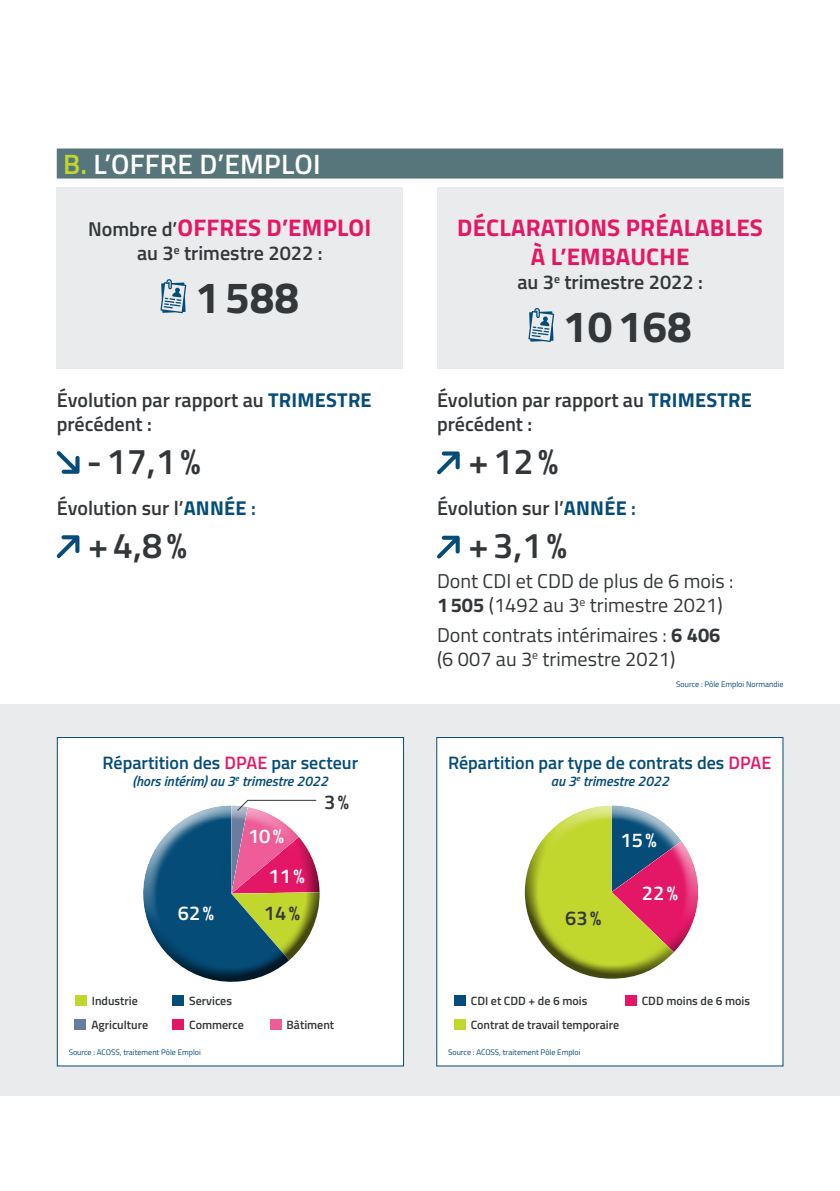
<style>
.page{position:relative;width:840px;height:1191px;background:#fff}
.page>*{position:absolute;margin:0;border:0;box-sizing:border-box;transform-origin:0 0}
.t1{font:700 44px "Titillium Web";color:#333739}
.t2{font:600 36px "Titillium Web";color:#333739}
.t3{font:600 28px "Titillium Web";letter-spacing:.01em;color:#fff}
.t4{font:700 24px/28.8px "Titillium Web";letter-spacing:.01em;color:#e41766;text-align:center}
.t5{font:600 20px/24px "Titillium Web";color:#333739}
.t6{font:20px/24px "Titillium Web";color:#333739}
.t7{font:600 20px "Titillium Web";color:#fff}
.t8{font:600 18px "Titillium Web";color:#054c78}
.t9{font:italic 600 14px "Titillium Web";color:#054c78}
.t10{font:600 12px "Titillium Web";color:#333739}
.t11{font:8px "Titillium Web";color:#054c78}
.s1{color:#c2d72e}
.s2{font-weight:600;font-size:20px;color:#333739}
.s3{font-weight:700;color:#054c78}
.s4{color:#054c78}
.s5{color:#e41766}
.s6{font-weight:700}
</style>
<div class="page">
<div style="left:0;top:704px;width:839px;height:392px;background:#e9ebec"></div>
<div style="left:436px;top:737px;width:346px;height:329px;background:#fff"></div>
<div style="left:526px;top:805px;width:175px;height:142px;background:#fff;opacity:.75"></div>
<div style="left:523px;top:820px;width:175px;height:161px;background:#231f20;opacity:.75"></div>
<div style="left:57px;top:737px;width:346px;height:329px;background:#fff;border:1px solid #054c78"></div>
<div style="left:57px;top:187px;width:346px;height:182px;background:#e9ebec"></div>
<div style="left:437px;top:187px;width:345px;height:182px;background:#e9ebec"></div>
<div style="left:57px;top:148px;width:725px;height:30px;background:#57767b"></div>
<svg style="left:160px;top:279px;width:26px;height:34px"></svg>
<svg style="left:57px;top:451px;width:22px;height:23px"></svg>
<svg style="left:56px;top:535px;width:23px;height:23px"></svg>
<svg style="left:528px;top:308px;width:26px;height:34px"></svg>
<svg style="left:437px;top:451px;width:22px;height:23px"></svg>
<svg style="left:437px;top:536px;width:22px;height:22px"></svg>
<div style="left:74px;top:1019px;width:12px;height:11px;background:#6a7d9f"></div>
<div style="left:172px;top:1019px;width:12px;height:11px;background:#e41766"></div>
<div style="left:269px;top:1019px;width:12px;height:11px;background:#ee5d97"></div>
<div style="left:75px;top:995px;width:12px;height:10px;background:#c2d72e"></div>
<div style="left:172px;top:995px;width:12px;height:10px;background:#054c78"></div>
<svg style="left:143px;top:800px;width:177px;height:182px"></svg>
<div style="left:453px;top:995px;width:12px;height:10px;background:#054c78"></div>
<div style="left:624px;top:995px;width:12px;height:10px;background:#e41766"></div>
<div style="left:453px;top:1019px;width:12px;height:11px;background:#c2d72e"></div>
<p class="t3" style="left:63px;top:143px;width:259px"><span class="s1">B.</span> L’OFFRE D’EMPLOI</p>
<p class="t4" style="left:88px;top:212px;width:284px"><span class="s2">Nombre d’</span>OFFRES D’EMPLOI</p>
<p class="t5" style="left:137px;top:240px;width:187px">au 3<sup>e</sup> trimestre 2022 :</p>
<p class="t1" style="left:195px;top:264px;width:106px">1588</p>
<p class="t5" style="left:57px;top:386px;width:316px">Évolution par rapport au <span class="s3">TRIMESTRE </span>précédent :</p>
<p class="t2" style="left:87px;top:434px;width:115px">-17,1%</p>
<p class="t5" style="left:57px;top:495px;width:200px">Évolution sur l’<span class="s3">ANNÉE</span> <span class="s4">:</span></p>
<p class="t2" style="left:88px;top:518px;width:100px">+4,8%</p>
<p class="t8" style="left:102px;top:749px;width:257px">Répartition des <span class="s5">DPAE</span> par secteur</p>
<p class="t9" style="left:133px;top:770px;width:196px">(hors intérim) au 3<sup>e</sup> trimestre 2022</p>
<p class="t7" style="left:248px;top:821px;width:38px">10%</p>
<p class="t7" style="left:268px;top:861px;width:38px">11%</p>
<p class="t7" style="left:178px;top:897px;width:38px">62%</p>
<p class="t5" style="left:264px;top:899px;width:38px">14%</p>
<p class="t5" style="left:324px;top:789px;width:26px">3%</p>
<p class="t10" style="left:92px;top:991px;width:48px">Industrie</p>
<p class="t10" style="left:189px;top:991px;width:44px">Services</p>
<p class="t10" style="left:91px;top:1015px;width:58px">Agriculture</p>
<p class="t10" style="left:189px;top:1015px;width:56px">Commerce</p>
<p class="t10" style="left:286px;top:1015px;width:49px">Bâtiment</p>
<p class="t4" style="left:457px;top:212px;width:307px">DÉCLARATIONS PRÉALABLES<br>À L’EMBAUCHE</p>
<p class="t5" style="left:517px;top:269px;width:187px">au 3<sup>e</sup> trimestre 2022 :</p>
<p class="t1" style="left:562px;top:293px;width:130px">10168</p>
<p class="t5" style="left:437px;top:387px;width:316px">Évolution par rapport au <span class="s3">TRIMESTRE </span>précédent :</p>
<p class="t2" style="left:468px;top:434px;width:91px">+12%</p>
<p class="t5" style="left:437px;top:495px;width:200px">Évolution sur l’<span class="s3">ANNÉE</span> <span class="s4">:</span></p>
<p class="t2" style="left:468px;top:519px;width:100px">+3,1%</p>
<p class="t6" style="left:437px;top:568px;width:298px">Dont CDI et CDD de plus de 6 mois :<br><span class="s6">1505</span> (1492 au 3<sup>e</sup> trimestre 2021)</p>
<p class="t6" style="left:437px;top:622px;width:285px">Dont contrats intérimaires : <span class="s6">6 406 </span>(6 007 au 3<sup>e</sup> trimestre 2021)</p>
<p class="t11" style="left:676px;top:678px;width:109px">Source : Pôle Emploi Normandie</p>
<p class="t8" style="left:448px;top:749px;width:324px">Répartition par type de contrats des <span class="s5">DPAE</span></p>
<p class="t9" style="left:550px;top:770px;width:119px">au 3<sup>e</sup> trimestre 2022</p>
<p class="t7" style="left:620px;top:825px;width:38px">15%</p>
<p class="t5" style="left:565px;top:904px;width:38px">63%</p>
<p class="t7" style="left:641px;top:877px;width:38px">22%</p>
<p class="t10" style="left:470px;top:991px;width:118px">CDI et CDD + de 6 mois</p>
<p class="t10" style="left:641px;top:991px;width:110px">CDD moins de 6 mois</p>
<p class="t10" style="left:470px;top:1015px;width:150px">Contrat de travail temporaire</p>
<p class="t11" style="left:69px;top:1046px;width:134px">Source : ACOSS, traitement Pôle Emploi</p>
<p class="t11" style="left:448px;top:1046px;width:134px">Source : ACOSS, traitement Pôle Emploi</p>
</div>
